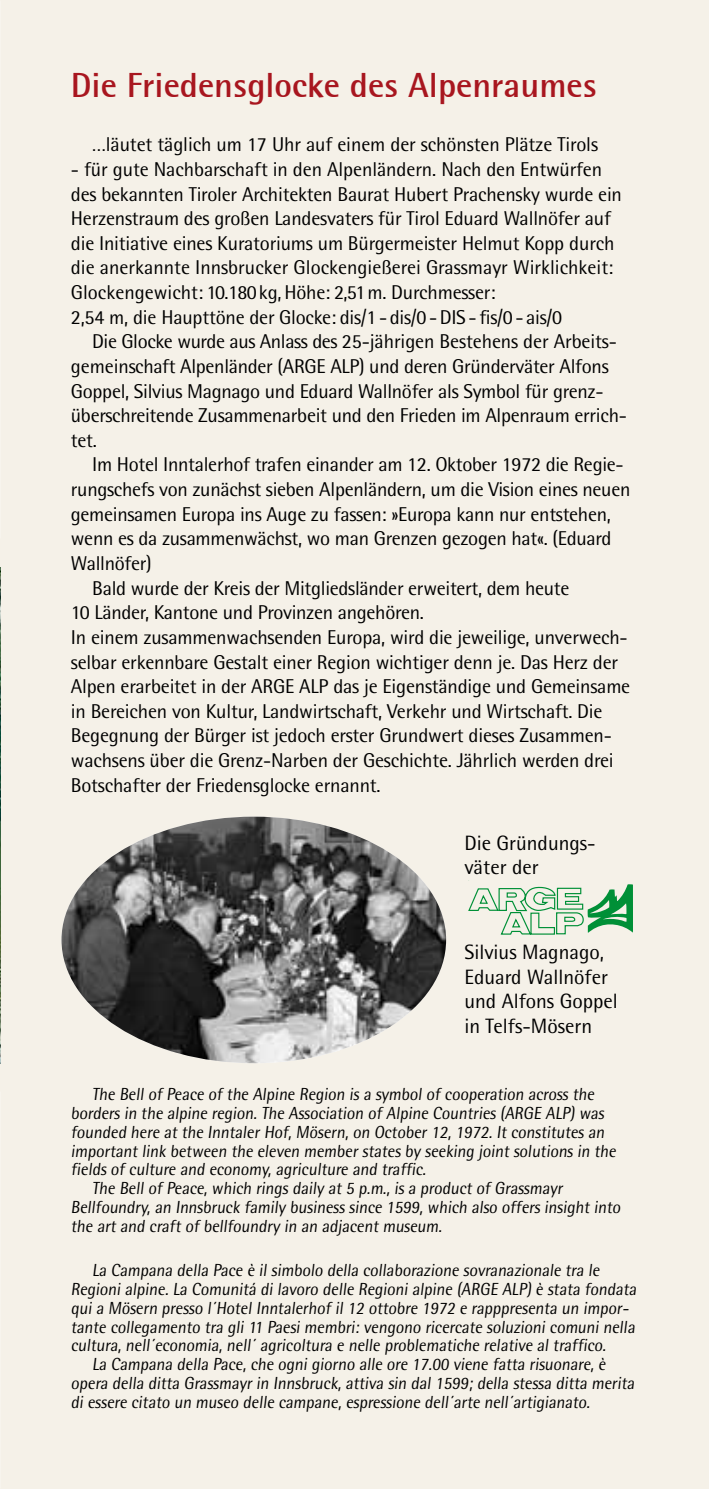
<style>
.page{position:relative;width:709px;height:1489px;background:#fff}
.page>*{position:absolute;margin:0;border:0;box-sizing:border-box;transform-origin:0 0}
.t1{font:700 35px "Rotis Semi Sans";color:#a8161f}
.t2{font:20.75px/24.8px "Rotis Semi Sans";color:#000}
.t3{font:20px/24.5px "Rotis Semi Sans";letter-spacing:-.01em;color:#000}
.t4{font:17.5px "Rotis Semi Sans";color:#000;scale:.95 1}
</style>
<div class="page">
<div style="left:0;top:0;width:709px;height:1488px;background:#f5f1e8"></div>
<img style="left:0;top:567px;width:1px;height:496px">
<img style="left:61px;top:816px;width:385px;height:247px">
<svg style="left:468px;top:884px;width:165px;height:51px"></svg>
<h1 class="t1" style="left:71px;top:64px;width:527px">Die Friedensglocke des Alpenraumes</h1>
<p class="t3" style="left:92px;top:132px;width:507px">…läutet täglich um 17 Uhr auf einem der schönsten Plätze Tirols</p>
<p class="t3" style="left:71px;top:157px;width:552px">- für gute Nachbarschaft in den Alpenländern. Nach den Entwürfen des bekannten Tiroler Architekten Baurat Hubert Prachensky wurde ein Herzenstraum des großen Landesvaters für Tirol Eduard Wallnöfer auf die Initiative eines Kuratoriums um Bürgermeister Helmut Kopp durch die anerkannte Innsbrucker Glockengießerei Grassmayr Wirklichkeit:<br>Glockengewicht: 10.180 kg, Höhe: 2,51 m. Durchmesser:<br>2,54 m, die Haupttöne der Glocke: dis/1 - dis/0 - DIS - fis/0 - ais/0</p>
<p class="t3" style="left:71px;top:329px;width:555px;text-indent:21px">Die Glocke wurde aus Anlass des 25-jährigen Bestehens der Arbeits&shy;gemeinschaft Alpenländer (ARGE ALP) und deren Gründerväter Alfons Goppel, Silvius Magnago und Eduard Wallnöfer als Symbol für grenz&shy;überschreitende Zusammenarbeit und den Frieden im Alpenraum errich&shy;tet.</p>
<p class="t3" style="left:92px;top:452px;width:533px">Im Hotel Inntalerhof trafen einander am 12. Oktober 1972 die Regie-</p>
<p class="t3" style="left:71px;top:477px;width:561px">rungschefs von zunächst sieben Alpenländern, um die Vision eines neuen</p>
<p class="t3" style="left:71px;top:501px;width:541px">gemeinsamen Europa ins Auge zu fassen: »Europa kann nur entstehen,</p>
<p class="t3" style="left:71px;top:526px;width:542px">wenn es da zusammenwächst, wo man Grenzen gezogen hat«. (Eduard</p>
<p class="t3" style="left:71px;top:551px;width:82px">Wallnöfer)</p>
<p class="t3" style="left:92px;top:575px;width:479px">Bald wurde der Kreis der Mitgliedsländer erweitert, dem heute</p>
<p class="t3" style="left:71px;top:600px;width:354px">10 Länder, Kantone und Provinzen angehören.</p>
<p class="t3" style="left:71px;top:624px;width:558px">In einem zusammenwachsenden Europa, wird die jeweilige, unverwech-</p>
<p class="t3" style="left:71px;top:649px;width:549px">selbar erkennbare Gestalt einer Region wichtiger denn je. Das Herz der</p>
<p class="t3" style="left:71px;top:674px;width:561px">Alpen erarbeitet in der ARGE ALP das je Eigenständige und Gemeinsame</p>
<p class="t3" style="left:71px;top:698px;width:533px">in Bereichen von Kultur, Landwirtschaft, Verkehr und Wirtschaft. Die</p>
<p class="t3" style="left:71px;top:723px;width:540px">Begegnung der Bürger ist jedoch erster Grundwert dieses Zusammen-</p>
<p class="t3" style="left:71px;top:747px;width:544px">wachsens über die Grenz-Narben der Geschichte. Jährlich werden drei</p>
<p class="t3" style="left:71px;top:772px;width:311px">Botschafter der Friedensglocke ernannt.</p>
<p class="t2" style="left:464px;top:830px;width:133px">Die Gründungs&shy;väter der</p>
<p class="t2" style="left:464px;top:939px;width:155px">Silvius Magnago,<br>Eduard Wallnöfer und Alfons Goppel in Telfs-Mösern</p>
<p class="t4" style="left:92px;top:1084px;width:532px">The Bell of Peace of the Alpine Region is a symbol of cooperation across the</p>
<p class="t4" style="left:71px;top:1102px;width:565px">borders in the alpine region. The Association of Alpine Countries (ARGE ALP) was</p>
<p class="t4" style="left:71px;top:1121px;width:566px">founded here at the Inntaler Hof, Mösern, on October 12, 1972. It constitutes an</p>
<p class="t4" style="left:71px;top:1140px;width:578px">important link between the eleven member states by seeking joint solutions in the</p>
<p class="t4" style="left:71px;top:1159px;width:378px">fields of culture and economy, agriculture and traffic.</p>
<p class="t4" style="left:92px;top:1177px;width:499px">The Bell of Peace, which rings daily at 5 p.m., is a product of Grassmayr</p>
<p class="t4" style="left:71px;top:1196px;width:582px">Bellfoundry, an Innsbruck family business since 1599, which also offers insight into</p>
<p class="t4" style="left:71px;top:1215px;width:395px">the art and craft of bellfoundry in an adjacent museum.</p>
<p class="t4" style="left:92px;top:1259px;width:538px">La Campana della Pace è il simbolo della collaborazione sovranazionale tra le</p>
<p class="t4" style="left:71px;top:1278px;width:599px">Regioni alpine. La Comunitá di lavoro delle Regioni alpine (ARGE ALP) è stata fondata</p>
<p class="t4" style="left:71px;top:1297px;width:591px">qui a Mösern presso l´Hotel Inntalerhof il 12 ottobre 1972 e rapppresenta un impor-</p>
<p class="t4" style="left:71px;top:1316px;width:598px">tante collegamento tra gli 11 Paesi membri: vengono ricercate soluzioni comuni nella</p>
<p class="t4" style="left:71px;top:1334px;width:567px">cultura, nell´economia, nell´ agricoltura e nelle problematiche relative al traffico.</p>
<p class="t4" style="left:92px;top:1353px;width:545px">La Campana della Pace, che ogni giorno alle ore 17.00 viene fatta risuonare, è</p>
<p class="t4" style="left:71px;top:1372px;width:597px">opera della ditta Grassmayr in Innsbruck, attiva sin dal 1599; della stessa ditta merita</p>
<p class="t4" style="left:71px;top:1391px;width:550px">di essere citato un museo delle campane, espressione dell´arte nell´artigianato.</p>
</div>
